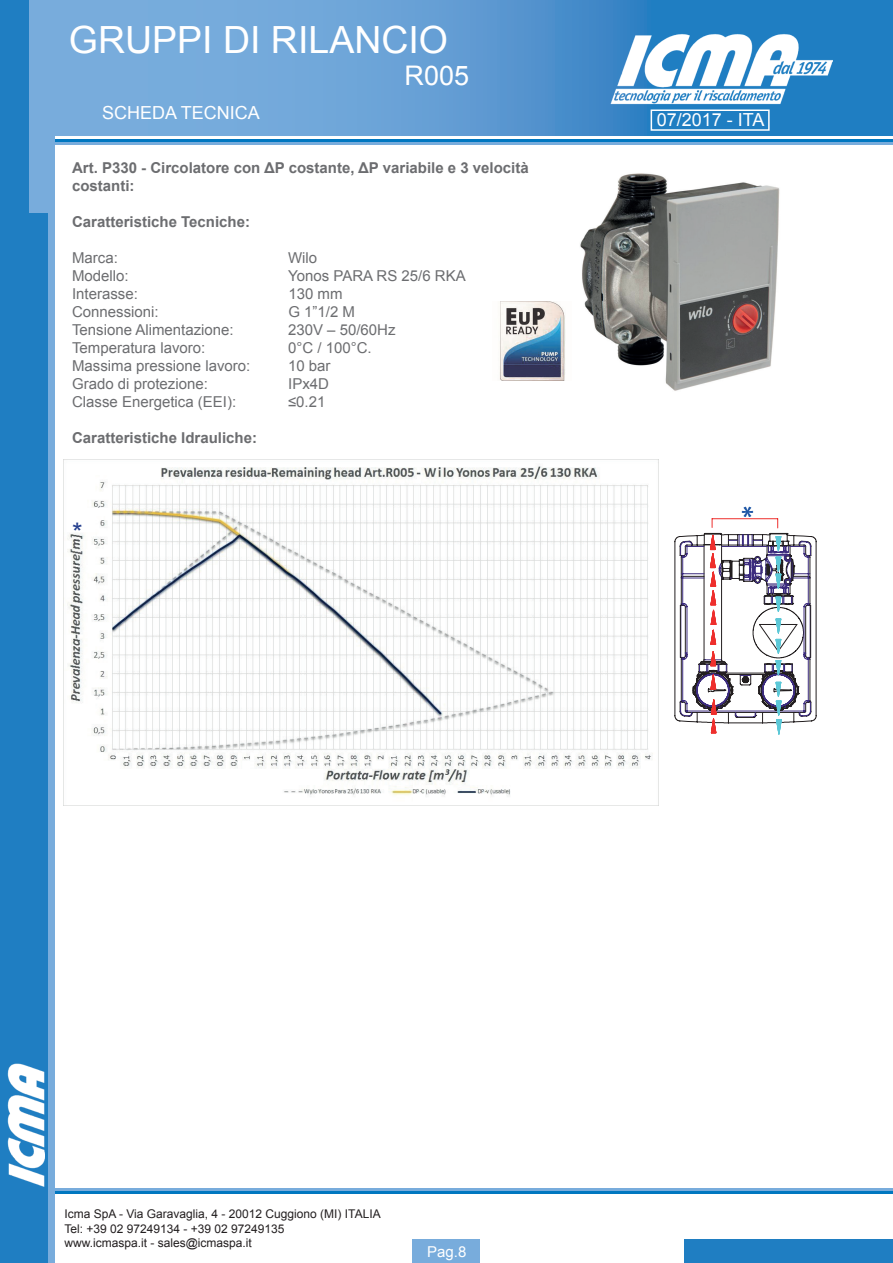
<style>
.page{position:relative;width:893px;height:1263px;background:#fff}
.page>*{position:absolute;margin:0;border:0;box-sizing:border-box;transform-origin:0 0}
.t1{font:37.5px "Arial";color:#fff}
.t2{font:29.7px "Courier";color:#1e56a6}
.t3{font:27px "Arial";color:#fff}
.t4{font:27px "Arial";color:#253f8e}
.t5{font:18px "Arial";color:#fff}
.t6{font:15px "Arial";color:#6c6d70}
.t7{font:700 15px/18px "Arial";color:#6c6d70}
.t8{font:15px "Arial";color:#fff}
.t9{font:12px/14.4px "Arial";color:#231f20}
</style>
<div class="page">
<svg style="left:54px;top:0;width:839px;height:136px;background:#5e9cd3"></svg>
<hr style="left:40px;top:1188px;width:853px;height:2px;background:#78acdc">
<hr style="left:40px;top:1191px;width:853px;height:2px;background:#0077c0">
<hr style="left:42px;top:142px;width:851px;height:2px;background:#78acdc">
<hr style="left:42px;top:139px;width:851px;height:2px;background:#0077c0">
<svg style="left:28px;top:0;width:26px;height:1263px;background:#6fa7d9"></svg>
<div style="left:0;top:213px;width:47px;height:1050px;background:#1f7ec2"></div>
<div style="left:0;top:0;width:28px;height:214px;background:#1f7ec2"></div>
<img style="left:605px;top:18px;width:228px;height:113px">
<img style="left:7px;top:1064px;width:37px;height:123px">
<div style="left:412px;top:1239px;width:68px;height:24px;background:#78acdc"></div>
<div style="left:685px;top:1239px;width:208px;height:24px;background:#1f7ec2"></div>
<div style="left:651px;top:109px;width:119px;height:22px;border:2px solid #fff"></div>
<img style="left:580px;top:173px;width:200px;height:218px">
<img style="left:499px;top:301px;width:67px;height:80px">
<img style="left:64px;top:459px;width:595px;height:346px">
<hr style="left:687px;top:758px;width:112px;height:1px;background:#ee2f2d">
<hr style="left:687px;top:780px;width:112px;height:1px;background:#ee2f2d">
<hr style="left:712px;top:518px;width:66px;height:1px;background:#ee2f2d">
<svg style="left:674px;top:519px;width:143px;height:216px"></svg>
<h1 class="t1" style="left:69px;top:15px;width:381px">GRUPPI DI RILANCIO</h1>
<h3 class="t3" style="left:404px;top:58px;width:66px">R005</h3>
<p class="t5" style="left:102px;top:101px;width:159px">SCHEDA TECNICA</p>
<p class="t5" style="left:657px;top:108px;width:109px">07/2017 - ITA</p>
<p class="t7" style="left:72px;top:159px;width:458px">Art. P330 - Circolatore con ΔP costante, ΔP variabile e 3 velocità costanti:</p>
<p class="t7" style="left:72px;top:213px;width:180px">Caratteristiche Tecniche:</p>
<p class="t6" style="left:72px;top:247px;width:47px">Marca:</p>
<p class="t6" style="left:288px;top:247px;width:31px">Wilo</p>
<p class="t6" style="left:72px;top:265px;width:58px">Modello:</p>
<p class="t6" style="left:288px;top:265px;width:179px">Yonos PARA RS 25/6 RKA</p>
<p class="t6" style="left:72px;top:283px;width:67px">Interasse:</p>
<p class="t6" style="left:288px;top:283px;width:56px">130 mm</p>
<p class="t6" style="left:72px;top:301px;width:88px">Connessioni:</p>
<p class="t6" style="left:288px;top:301px;width:68px">G 1”1/2 M</p>
<p class="t6" style="left:72px;top:319px;width:163px">Tensione Alimentazione:</p>
<p class="t6" style="left:288px;top:319px;width:109px">230V – 50/60Hz</p>
<p class="t6" style="left:72px;top:337px;width:135px">Temperatura lavoro:</p>
<p class="t6" style="left:288px;top:337px;width:85px">0°C / 100°C.</p>
<p class="t6" style="left:72px;top:355px;width:180px">Massima pressione lavoro:</p>
<p class="t6" style="left:288px;top:355px;width:44px">10 bar</p>
<p class="t6" style="left:72px;top:373px;width:137px">Grado di protezione:</p>
<p class="t6" style="left:288px;top:373px;width:42px">IPx4D</p>
<p class="t6" style="left:72px;top:391px;width:166px">Classe Energetica (EEI):</p>
<p class="t6" style="left:288px;top:391px;width:39px">≤0.21</p>
<p class="t7" style="left:72px;top:429px;width:187px">Caratteristiche Idrauliche:</p>
<h3 class="t4" style="left:72px;top:514px;width:12px">*</h3>
<p class="t9" style="left:64px;top:1207px;width:318px">Icma SpA - Via Garavaglia, 4 - 20012 Cuggiono (MI) ITALIA<br>Tel: +39 02 97249134 - +39 02 97249135<br>www.icmaspa.it - sales@icmaspa.it</p>
<p class="t8" style="left:427px;top:1242px;width:41px">Pag.8</p>
<h2 class="t2" style="left:741px;top:499px;width:14px">*</h2>
</div>
